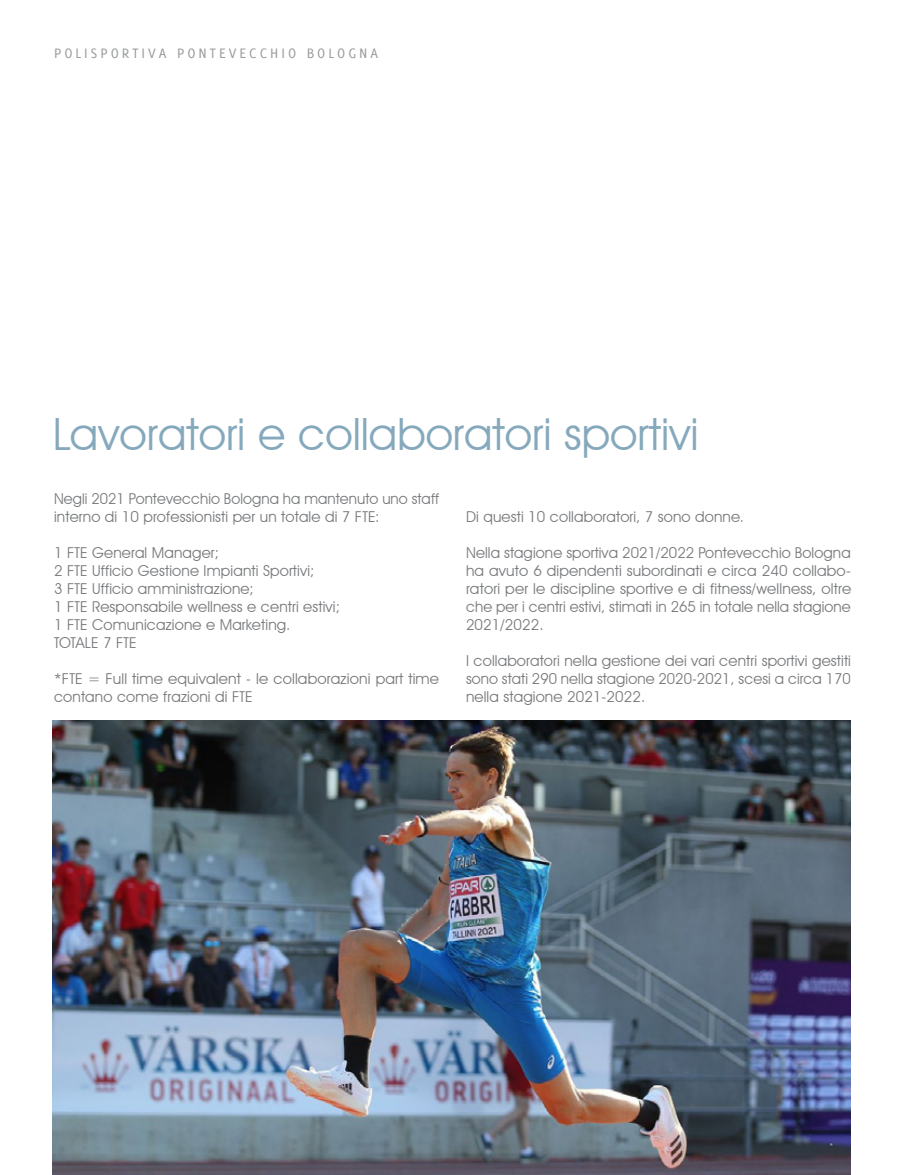
<style>
.page{position:relative;width:905px;height:1175px;background:#fff}
.page>*{position:absolute;margin:0;border:0;box-sizing:border-box;transform-origin:0 0}
.t1{font:45px "Avant Garde IT Cby BT";color:#6793ac}
.t2{font:15px/18px "Avant Garde IT Cby BT";letter-spacing:.01em;color:#76787b}
.t3{font:15px "Delicious";letter-spacing:.2em;color:#9a9c9e}
</style>
<div class="page">
<img style="left:52px;top:720px;width:798px;height:454px">
<p class="t3" style="left:54px;top:45px;width:326px">POLISPORTIVA PONTEVECCHIO BOLOGNA</p>
<h1 class="t1" style="left:52px;top:407px;width:647px">Lavoratori e collaboratori sportivi</h1>
<p class="t2" style="left:54px;top:490px;width:386px">Negli 2021 Pontevecchio Bologna ha mantenuto uno staff interno di 10 professionisti per un totale di 7 FTE:</p>
<p class="t2" style="left:54px;top:544px;width:167px">1 FTE General Manager;</p>
<p class="t2" style="left:54px;top:562px;width:262px">2 FTE Ufficio Gestione Impianti Sportivi;</p>
<p class="t2" style="left:54px;top:580px;width:201px">3 FTE Ufficio amministrazione;</p>
<p class="t2" style="left:54px;top:598px;width:287px">1 FTE Responsabile wellness e centri estivi;</p>
<p class="t2" style="left:54px;top:616px;width:238px">1 FTE Comunicazione e Marketing.</p>
<p class="t2" style="left:54px;top:634px;width:84px">TOTALE 7 FTE</p>
<p class="t2" style="left:54px;top:670px;width:386px">*FTE = Full time equivalent - le collaborazioni part time contano come frazioni di FTE</p>
<p class="t2" style="left:466px;top:508px;width:279px">Di questi 10 collaboratori, 7 sono donne.</p>
<p class="t2" style="left:466px;top:544px;width:387px;text-align:justify">Nella stagione sportiva 2021/2022 Pontevecchio Bologna ha avuto 6 dipendenti subordinati e circa 240 collabo&shy;ratori per le discipline sportive e di fitness/wellness, oltre che per i centri estivi, stimati in 265 in totale nella stagione 2021/2022.</p>
<p class="t2" style="left:466px;top:652px;width:386px;text-align:justify">I collaboratori nella gestione dei vari centri sportivi gestiti sono stati 290 nella stagione 2020-2021, scesi a circa 170 nella stagione 2021-2022.</p>
</div>
